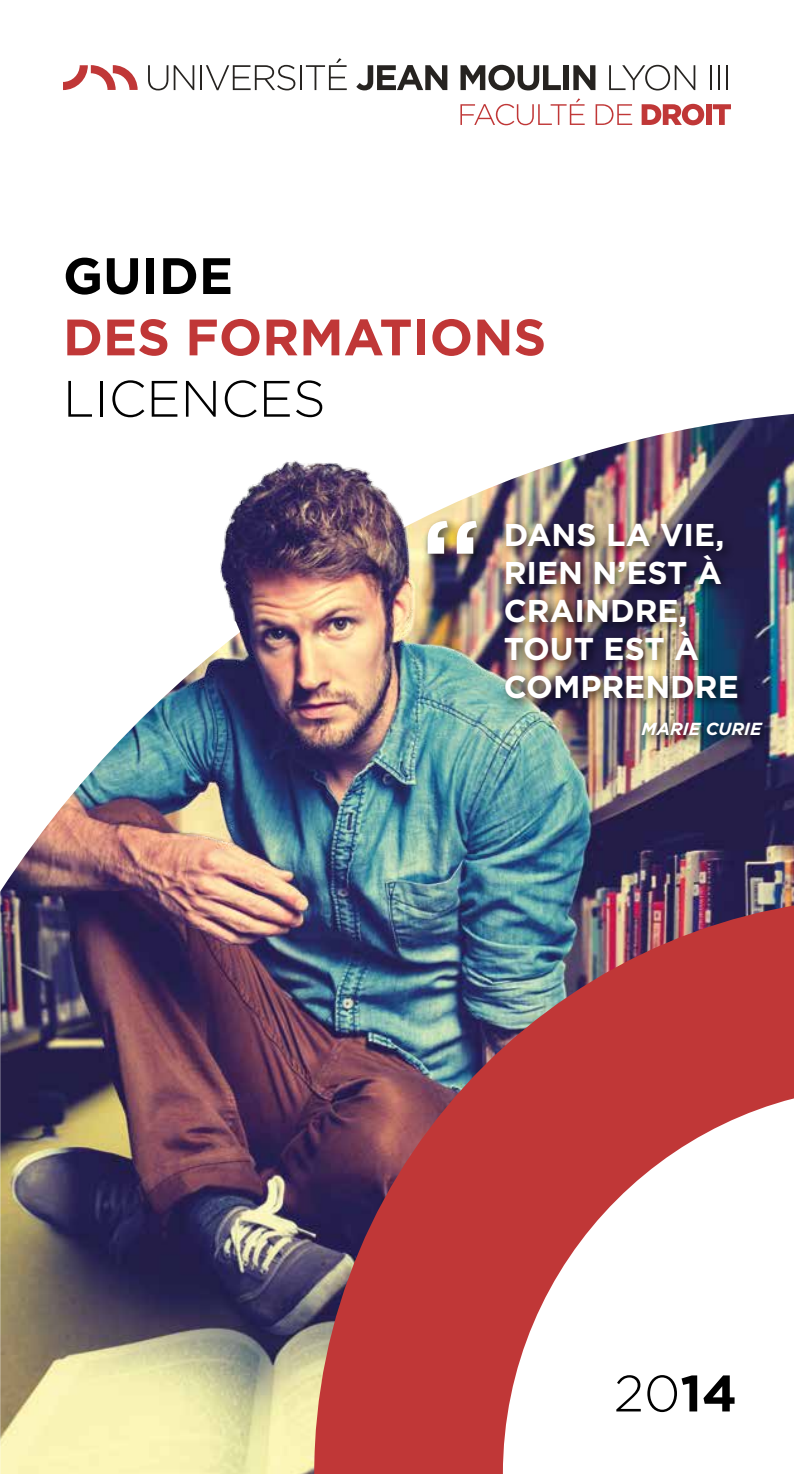
<style>
.page{position:relative;width:794px;height:1474px;background:#fff}
.page>*{position:absolute;margin:0;border:0;box-sizing:border-box;transform-origin:0 0}
.t1{font:700 101.85px "Gotham";color:#fff}
.t2{font:700 51.1px "Gotham";color:#c03737}
.t3{font:300 51.1px "Gotham";color:#000}
.t4{font:700 51.1px "Gotham";color:#000}
.t5{font:700 31.5px/37.8px "Gotham";color:#fff}
.t6{font:italic 700 17.5px "Gotham";color:#fff}
.s1{font-weight:700}
</style>
<div class="page">
<img style="left:0;top:414px;width:794px;height:1059px">
<img style="left:314px;top:897px;width:480px;height:576px">
<svg style="left:63px;top:65px;width:75px;height:25px"></svg>
<svg style="left:148px;top:65px;width:20px;height:25px"></svg>
<svg style="left:174px;top:65px;width:20px;height:25px"></svg>
<hr style="left:200px;top:65px;width:2px;height:25px;background:#262320">
<svg style="left:206px;top:65px;width:89px;height:25px"></svg>
<hr style="left:300px;top:65px;width:2px;height:25px;background:#262320">
<svg style="left:306px;top:58px;width:41px;height:32px"></svg>
<svg style="left:356px;top:65px;width:91px;height:25px"></svg>
<svg style="left:460px;top:65px;width:101px;height:25px"></svg>
<div style="left:563px;top:65px;width:6px;height:25px;background:#262320"></div>
<svg style="left:573px;top:65px;width:22px;height:25px"></svg>
<svg style="left:609px;top:65px;width:86px;height:25px"></svg>
<hr style="left:710px;top:65px;width:2px;height:25px;background:#262320">
<hr style="left:718px;top:65px;width:2px;height:25px;background:#262320">
<svg style="left:726px;top:65px;width:1px;height:25px"></svg>
<svg style="left:460px;top:98px;width:124px;height:27px"></svg>
<svg style="left:595px;top:104px;width:37px;height:21px"></svg>
<svg style="left:641px;top:104px;width:63px;height:21px"></svg>
<div style="left:706px;top:104px;width:5px;height:21px;background:#c03737"></div>
<svg style="left:713px;top:104px;width:18px;height:21px"></svg>
<img style="left:186px;top:449px;width:321px;height:446px">
<div style="left:499px;top:518px;width:276px;height:230px;background:#000;opacity:.75"></div>
<h2 class="t4" style="left:63px;top:242px;width:172px">GUIDE</h2>
<h2 class="t2" style="left:63px;top:303px;width:485px">DES FORMATIONS</h2>
<h2 class="t3" style="left:63px;top:366px;width:264px">LICENCES</h2>
<h1 class="t1" style="left:422px;top:489px;width:60px">‘‘</h1>
<p class="t5" style="left:504px;top:516px;width:237px">DANS LA VIE,<br>RIEN N’EST À<br>CRAINDRE,<br>TOUT EST À<br>COMPRENDRE</p>
<p class="t6" style="left:641px;top:717px;width:122px">MARIE CURIE</p>
<h2 class="t3" style="left:614px;top:1360px;width:125px">20<span class="s1">14</span></h2>
</div>
